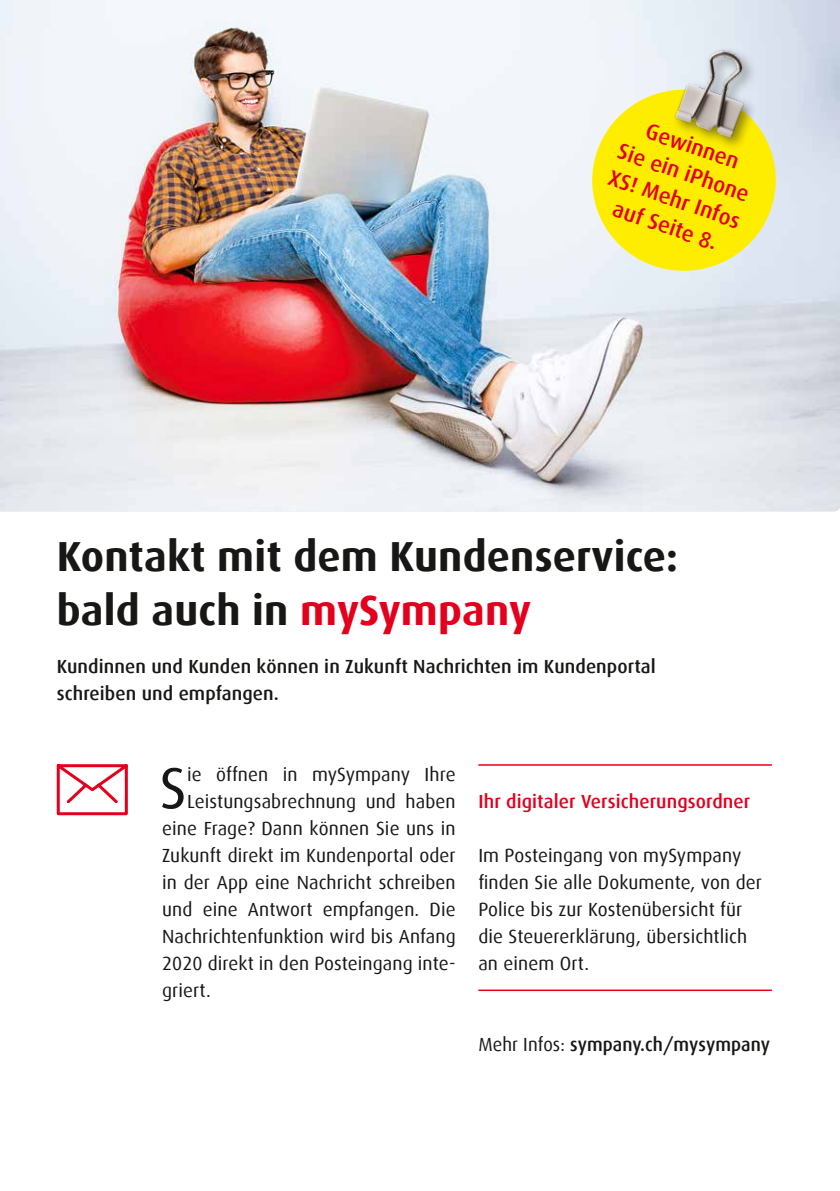
<style>
.page{position:relative;width:840px;height:1191px;background:#fff}
.page>*{position:absolute;margin:0;border:0;box-sizing:border-box;transform-origin:0 0}
.t1{font:58.2px "Dax";color:#181716}
.t2{font:700 42px/54px "Dax";letter-spacing:.005em;color:#181716}
.t3{font:500 22px/28px "Dax";color:#e3001d;text-align:center}
.t4{font:19px/27px "Dax";letter-spacing:.005em;color:#181716}
.t5{font:500 19px/27px "Dax";letter-spacing:.005em;color:#181716}
.t6{font:500 19px "Dax";letter-spacing:.005em;color:#e3001d}
.t7{font:500 19px "Dax";letter-spacing:.005em;color:#181716;scale:.96 1}
.s1{color:#e3001d}
.s2{font-weight:400}
</style>
<div class="page">
<img style="left:0;top:0;width:839px;height:511px">
<hr style="left:478px;top:764px;width:293px;height:1px;background:#e3001d">
<hr style="left:478px;top:989px;width:293px;height:2px;background:#e3001d">
<svg style="left:586px;top:84px;width:194px;height:192px;background:#f7ec4b"></svg>
<img style="left:664px;top:37px;width:105px;height:115px">
<svg style="left:56px;top:764px;width:72px;height:52px"></svg>
<p class="t3" style="left:631px;top:110px;width:139px;rotate:19deg">Gewinnen<br>Sie ein iPhone<br>XS! Mehr Infos auf Seite 8.</p>
<h2 class="t2" style="left:57px;top:530px;width:622px">Kontakt mit dem Kundenservice: bald auch in <span class="s1">mySympany</span></h2>
<p class="t5" style="left:57px;top:653px;width:600px">Kundinnen und Kunden können in Zukunft Nachrichten im Kundenportal schreiben und empfangen.</p>
<h1 class="t1" style="left:159px;top:756px;width:29px">S</h1>
<p class="t4" style="left:187px;top:761px;width:270px">ie öffnen in mySympany Ihre</p>
<p class="t4" style="left:187px;top:788px;width:270px">Leistungsabrechnung und haben</p>
<p class="t4" style="left:162px;top:815px;width:295px">eine Frage? Dann können Sie uns in</p>
<p class="t4" style="left:162px;top:842px;width:295px">Zukunft direkt im Kundenportal oder</p>
<p class="t4" style="left:162px;top:869px;width:295px">in der App eine Nachricht schreiben</p>
<p class="t4" style="left:162px;top:896px;width:295px">und eine Antwort empfangen. Die</p>
<p class="t4" style="left:162px;top:923px;width:295px">Nachrichtenfunktion wird bis Anfang</p>
<p class="t4" style="left:162px;top:950px;width:295px">2020 direkt in den Posteingang inte-</p>
<p class="t4" style="left:162px;top:977px;width:50px">griert.</p>
<p class="t6" style="left:478px;top:791px;width:273px">Ihr digitaler Versicherungsordner</p>
<p class="t4" style="left:478px;top:842px;width:285px">Im Posteingang von mySympany finden Sie alle Dokumente, von der<br>Police bis zur Kostenübersicht für die Steuererklärung, übersichtlich an einem Ort.</p>
<p class="t7" style="left:478px;top:1034px;width:305px"><span class="s2">Mehr Infos:</span> sympany.ch/mysympany</p>
</div>
